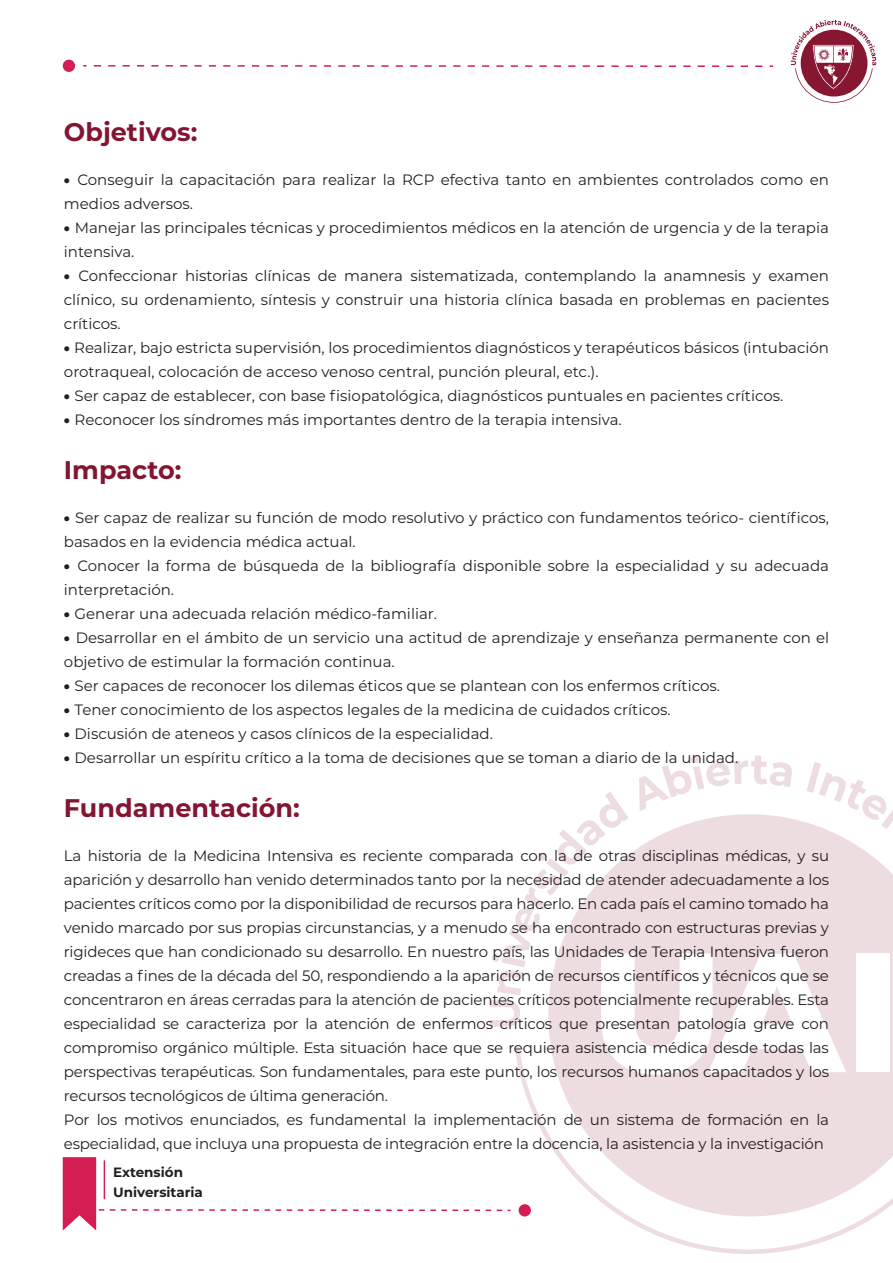
<style>
.page{position:relative;width:893px;height:1263px;background:#fff}
.page>*{position:absolute;margin:0;border:0;box-sizing:border-box;transform-origin:0 0}
.t1{font:700 25.5px "Montserrat";color:#841531}
.t2{font:15px/24px "Montserrat";letter-spacing:-.01em;color:#231f20}
.t3{font:700 13.5px/20.9px "Montserrat";color:#231f20}
.s1{font-weight:900}
</style>
<div class="page">
<svg style="left:94px;top:65px;width:679px;height:2px"></svg>
<div style="left:63px;top:60px;width:12px;height:12px;background:#d31d53;border-radius:50%"></div>
<svg style="left:62px;top:755px;width:831px;height:499px"></svg>
<div style="left:519px;top:1204px;width:12px;height:12px;background:#d31d53;border-radius:50%"></div>
<svg style="left:791px;top:20px;width:85px;height:83px"></svg>
<h1 class="t1" style="left:64px;top:114px;width:135px">Objetivos:</h1>
<p class="t2" style="left:64px;top:167px;width:767px"><span class="s1">•</span> Conseguir la capacitación para realizar la RCP efectiva tanto en ambientes controlados como en medios adversos.</p>
<p class="t2" style="left:64px;top:215px;width:766px"><span class="s1">•</span> Manejar las principales técnicas y procedimientos médicos en la atención de urgencia y de la terapia intensiva.</p>
<p class="t2" style="left:64px;top:263px;width:767px;text-align:justify"><span class="s1">•</span> Confeccionar historias clínicas de manera sistematizada, contemplando la anamnesis y examen clínico, su ordenamiento, síntesis y construir una historia clínica basada en problemas en pacientes críticos.</p>
<p class="t2" style="left:64px;top:335px;width:767px"><span class="s1">•</span> Realizar, bajo estricta supervisión, los procedimientos diagnósticos y terapéuticos básicos (intubación orotraqueal, colocación de acceso venoso central, punción pleural, etc.).</p>
<p class="t2" style="left:64px;top:383px;width:721px"><span class="s1">•</span> Ser capaz de establecer, con base fisiopatológica, diagnósticos puntuales en pacientes críticos.</p>
<p class="t2" style="left:64px;top:407px;width:559px"><span class="s1">•</span> Reconocer los síndromes más importantes dentro de la terapia intensiva.</p>
<h1 class="t1" style="left:64px;top:452px;width:119px">Impacto:</h1>
<p class="t2" style="left:64px;top:505px;width:767px"><span class="s1">•</span> Ser capaz de realizar su función de modo resolutivo y práctico con fundamentos teórico- científicos, basados en la evidencia médica actual.</p>
<p class="t2" style="left:64px;top:553px;width:767px"><span class="s1">•</span> Conocer la forma de búsqueda de la bibliografía disponible sobre la especialidad y su adecuada interpretación.</p>
<p class="t2" style="left:64px;top:601px;width:375px"><span class="s1">•</span> Generar una adecuada relación médico-familiar.</p>
<p class="t2" style="left:64px;top:625px;width:767px"><span class="s1">•</span> Desarrollar en el ámbito de un servicio una actitud de aprendizaje y enseñanza permanente con el objetivo de estimular la formación continua.</p>
<p class="t2" style="left:64px;top:673px;width:658px"><span class="s1">•</span> Ser capaces de reconocer los dilemas éticos que se plantean con los enfermos críticos.</p>
<p class="t2" style="left:64px;top:697px;width:608px"><span class="s1">•</span> Tener conocimiento de los aspectos legales de la medicina de cuidados críticos.</p>
<p class="t2" style="left:64px;top:721px;width:430px"><span class="s1">•</span> Discusión de ateneos y casos clínicos de la especialidad.</p>
<p class="t2" style="left:64px;top:745px;width:676px"><span class="s1">•</span> Desarrollar un espíritu crítico a la toma de decisiones que se toman a diario de la unidad.</p>
<h1 class="t1" style="left:64px;top:789px;width:237px">Fundamentación:</h1>
<p class="t2" style="left:64px;top:843px;width:767px">La historia de la Medicina Intensiva es reciente comparada con la de otras disciplinas médicas, y su aparición y desarrollo han venido determinados tanto por la necesidad de atender adecuadamente a los pacientes críticos como por la disponibilidad de recursos para hacerlo. En cada país el camino tomado ha venido marcado por sus propias circunstancias, y a menudo se ha encontrado con estructuras previas y rigideces que han condicionado su desarrollo. En nuestro país, las Unidades de Terapia Intensiva fueron creadas a fines de la década del 50, respondiendo a la aparición de recursos científicos y técnicos que se concentraron en áreas cerradas para la atención de pacientes críticos potencialmente recuperables. Esta especialidad se caracteriza por la atención de enfermos críticos que presentan patología grave con compromiso orgánico múltiple. Esta situación hace que se requiera asistencia médica desde todas las perspectivas terapéuticas. Son fundamentales, para este punto, los recursos humanos capacitados y los recursos tecnológicos de última generación.<br>Por los motivos enunciados, es fundamental la implementación de un sistema de formación en la especialidad, que incluya una propuesta de integración entre la docencia, la asistencia y la investigación</p>
<p class="t3" style="left:113px;top:1160px;width:91px">Extensión<br>Universitaria</p>
</div>
